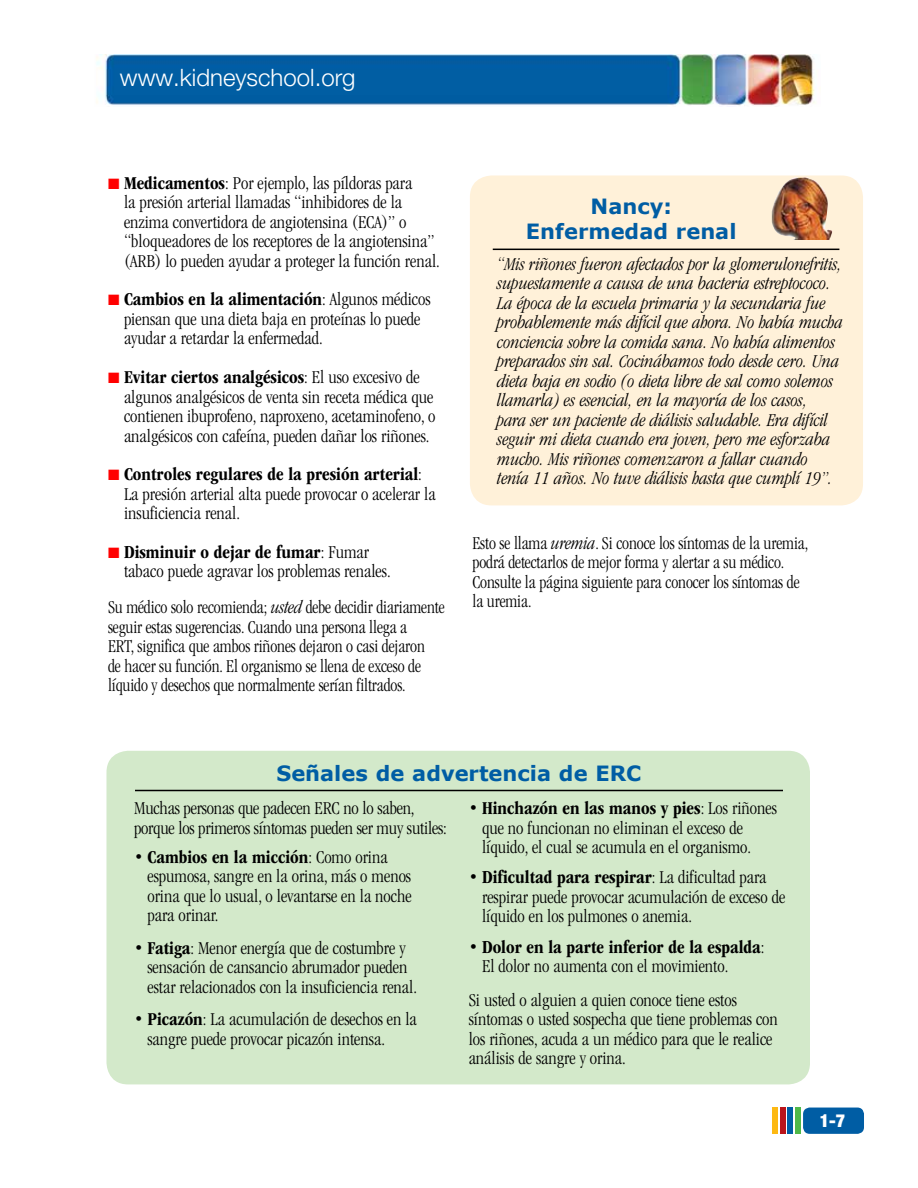
<style>
.page{position:relative;width:918px;height:1188px;background:#fff}
.page>*{position:absolute;margin:0;border:0;box-sizing:border-box;transform-origin:0 0}
.t1{font:300 24px "Helvetica Neue LT Std";color:#fff}
.t2{font:700 21px/25.2px "Verdana";color:#005da4;text-align:center}
.t3{font:300 condensed 18.75px/19.5px "ITC Garamond Std";color:#000}
.t4{font:italic 300 condensed 18.75px/19.5px "ITC Garamond Std";color:#000}
.t5{font:300 condensed 18.75px/19.5px "ITC Garamond Std";color:#000;scale:.95 1}
.t6{font:900 condensed 18px "Helvetica Neue LT Std";color:#fff}
.s1{color:#f00}
.s2{font-weight:700}
.s3{font-style:italic}
</style>
<div class="page">
<img style="left:96px;top:54px;width:719px;height:52px">
<div style="left:803px;top:1108px;width:61px;height:26px;background:#005da4;border-radius:7px"></div>
<div style="left:796px;top:1108px;width:5px;height:26px;background:#50b848"></div>
<div style="left:788px;top:1108px;width:5px;height:26px;background:#005da4"></div>
<div style="left:772px;top:1108px;width:6px;height:26px;background:#fdb913"></div>
<div style="left:780px;top:1108px;width:6px;height:26px;background:#ba141a"></div>
<div style="left:107px;top:751px;width:703px;height:333px;background:#d3e9ca;border-radius:22px"></div>
<hr style="left:135px;top:790px;width:648px;height:1px;background:#000">
<div style="left:470px;top:176px;width:393px;height:329px;background:#fff1d9;border-radius:22px"></div>
<hr style="left:493px;top:249px;width:346px;height:1px;background:#000">
<img style="left:772px;top:177px;width:61px;height:63px">
<p class="t1" style="left:120px;top:63px;width:237px">www.kidneyschool.org</p>
<p class="t3" style="left:124px;top:173px;width:317px;text-indent:-16px"><span class="s1">■</span> <span class="s2">Medicamentos</span>: Por ejemplo, las píldoras para<br>la presión arterial llamadas “inhibidores de la enzima convertidora de angiotensina (ECA)” o “bloqueadores de los receptores de la angiotensina” (ARB) lo pueden ayudar a proteger la función renal.</p>
<p class="t3" style="left:124px;top:290px;width:308px;text-indent:-16px"><span class="s1">■</span> <span class="s2">Cambios en la alimentación</span>: Algunos médicos piensan que una dieta baja en proteínas lo puede ayudar a retardar la enfermedad.</p>
<p class="t3" style="left:124px;top:368px;width:313px;text-indent:-16px"><span class="s1">■</span> <span class="s2">Evitar ciertos analgésicos</span>: El uso excesivo de algunos analgésicos de venta sin receta médica que contienen ibuprofeno, naproxeno, acetaminofeno, o analgésicos con cafeína, pueden dañar los riñones.</p>
<p class="t3" style="left:124px;top:465px;width:313px;text-indent:-16px"><span class="s1">■</span> <span class="s2">Controles regulares de la presión arterial</span>:<br>La presión arterial alta puede provocar o acelerar la insuficiencia renal.</p>
<p class="t3" style="left:124px;top:542px;width:268px;text-indent:-16px"><span class="s1">■</span> <span class="s2">Disminuir o dejar de fumar</span>: Fumar tabaco puede agravar los problemas renales.</p>
<p class="t5" style="left:108px;top:598px;width:356px">Su médico solo recomienda; <span class="s3">usted</span> debe decidir diariamente seguir estas sugerencias. Cuando una persona llega a<br>ERT, significa que ambos riñones dejaron o casi dejaron<br>de hacer su función. El organismo se llena de exceso de líquido y desechos que normalmente serían filtrados.</p>
<p class="t2" style="left:526px;top:194px;width:212px">Nancy:<br>Enfermedad renal</p>
<p class="t4" style="left:497px;top:254px;width:347px">“Mis riñones fueron afectados por la glomerulonefritis, supuestamente a causa de una bacteria estreptococo.<br>La época de la escuela primaria y la secundaria fue probablemente más difícil que ahora. No había mucha conciencia sobre la comida sana. No había alimentos preparados sin sal. Cocinábamos todo desde cero. Una dieta baja en sodio (o dieta libre de sal como solemos llamarla) es esencial, en la mayoría de los casos,<br>para ser un paciente de diálisis saludable. Era difícil seguir mi dieta cuando era joven, pero me esforzaba mucho. Mis riñones comenzaron a fallar cuando tenía 11 años. No tuve diálisis hasta que cumplí 19”.</p>
<p class="t5" style="left:472px;top:533px;width:355px">Esto se llama <span class="s3">uremia</span>. Si conoce los síntomas de la uremia, podrá detectarlos de mejor forma y alertar a su médico.<br>Consulte la página siguiente para conocer los síntomas de la uremia.</p>
<p class="t2" style="left:276px;top:761px;width:367px">Señales de advertencia de ERC</p>
<p class="t3" style="left:134px;top:799px;width:314px">Muchas personas que padecen ERC no lo saben, porque los primeros síntomas pueden ser muy sutiles:</p>
<p class="t3" style="left:147px;top:847px;width:266px;text-indent:-13px">• <span class="s2">Cambios en la micción</span>: Como orina espumosa, sangre en la orina, más o menos orina que lo usual, o levantarse en la noche para orinar.</p>
<p class="t3" style="left:147px;top:938px;width:271px;text-indent:-13px">• <span class="s2">Fatiga</span>: Menor energía que de costumbre y sensación de cansancio abrumador pueden estar relacionados con la insuficiencia renal.</p>
<p class="t3" style="left:147px;top:1010px;width:271px;text-indent:-13px">• <span class="s2">Picazón</span>: La acumulación de desechos en la sangre puede provocar picazón intensa.</p>
<p class="t3" style="left:482px;top:799px;width:296px;text-indent:-13px">• <span class="s2">Hinchazón en las manos y pies</span>: Los riñones que no funcionan no eliminan el exceso de líquido, el cual se acumula en el organismo.</p>
<p class="t3" style="left:482px;top:868px;width:305px;text-indent:-13px">• <span class="s2">Dificultad para respirar</span>: La dificultad para respirar puede provocar acumulación de exceso de líquido en los pulmones o anemia.</p>
<p class="t3" style="left:482px;top:937px;width:284px;text-indent:-13px">• <span class="s2">Dolor en la parte inferior de la espalda</span>:<br>El dolor no aumenta con el movimiento.</p>
<p class="t3" style="left:469px;top:990px;width:311px">Si usted o alguien a quien conoce tiene estos síntomas o usted sospecha que tiene problemas con los riñones, acuda a un médico para que le realice análisis de sangre y orina.</p>
<p class="t6" style="left:820px;top:1110px;width:27px">1-7</p>
</div>
